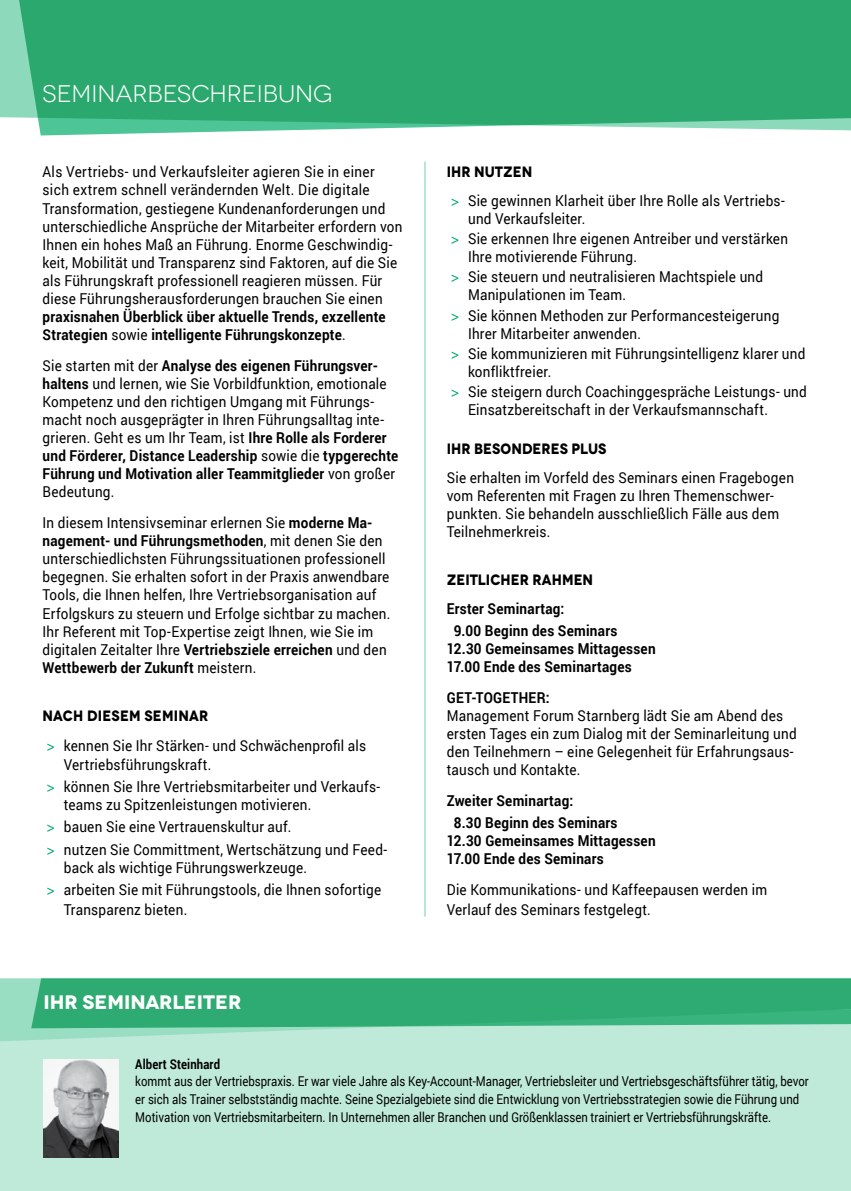
<style>
.page{position:relative;width:851px;height:1191px;background:#fff}
.page>*{position:absolute;margin:0;border:0;box-sizing:border-box;transform-origin:0 0}
.t1{font:24px "Novecentowide";color:#fff}
.t2{font:700 19.5px "Novecentowide";color:#fff}
.Innen_Fließ____LZ{font:15px/18px "Roboto";letter-spacing:.02em;color:#000;scale:.9 1}
.Innen_Fließ____LZ-2{font:700 15px "Roboto";letter-spacing:.015em;color:#000;scale:.9 1}
.Innen_Fließ____LZ-3{font:700 15px "Novecentowide";letter-spacing:.005em;color:#000;scale:.9 1}
.INNEN_Seminar_Flies{font:13.5px/17.7px "Roboto";color:#000;scale:.84 1}
.INNEN_Seminar_Flies-2{font:700 13.5px "Roboto";letter-spacing:.01em;color:#000;scale:.84 1}
.s1{font-weight:700}
.s2{font-family:"Helvetica";color:#00ac69}
.s3{color:#00ac69}
</style>
<div class="page">
<div style="left:0;top:0;width:17px;height:118px;background:#8cdabb"></div>
<svg style="left:17px;top:0;width:833px;height:135px;background:#38ae78"></svg>
<hr style="left:424px;top:162px;width:1px;height:754px;background:#80d5b4">
<div style="left:0;top:1010px;width:850px;height:181px;background:#bfead9"></div>
<svg style="left:0;top:978px;width:347px;height:63px;fill:#99dec3"></svg>
<svg style="left:31px;top:978px;width:819px;height:50px;background:#35ae77"></svg>
<img style="left:43px;top:1059px;width:75px;height:98px">
<p class="t1" style="left:43px;top:80px;width:291px">SEMINARBESCHREIBUNG</p>
<p class="Innen_Fließ____LZ" style="left:43px;top:162px;width:401px">Als Vertriebs- und Verkaufsleiter agieren Sie in einer sich extrem schnell verändernden Welt. Die digitale Transformation, gestiegene Kundenanforderungen und unterschiedliche Ansprüche der Mitarbeiter erfordern von Ihnen ein hohes Maß an Führung. Enorme Geschwindig&shy;keit, Mobilität und Transparenz sind Faktoren, auf die Sie als Führungskraft professionell reagieren müssen. Für diese Führungsherausforderungen brauchen Sie einen <span class="s1">praxisnahen Überblick über aktuelle Trends, exzellente Strategien</span> sowie <span class="s1">intelligente Führungskonzepte</span>.</p>
<p class="Innen_Fließ____LZ" style="left:43px;top:356px;width:396px">Sie starten mit der <span class="s1">Analyse des eigenen Führungsver&shy;haltens</span> und lernen, wie Sie Vorbildfunktion, emotionale Kompetenz und den richtigen Umgang mit Führungs&shy;macht noch ausgeprägter in Ihren Führungsalltag inte&shy;grieren. Geht es um Ihr Team, ist <span class="s1">Ihre Rolle als Forderer und Förderer, Distance Leadership</span> sowie die <span class="s1">typgerechte Führung und Motivation aller Teammitglieder</span> von großer Bedeutung.</p>
<p class="Innen_Fließ____LZ" style="left:43px;top:513px;width:388px">In diesem Intensivseminar erlernen Sie <span class="s1">moderne Ma&shy;nagement- und Führungsmethoden</span>, mit denen Sie den unterschiedlichsten Führungssituationen professionell begegnen. Sie erhalten sofort in der Praxis anwendbare Tools, die Ihnen helfen, Ihre Vertriebsorganisation auf Erfolgskurs zu steuern und Erfolge sichtbar zu machen.<br>Ihr Referent mit Top-Expertise zeigt Ihnen, wie Sie im digitalen Zeitalter Ihre <span class="s1">Vertriebsziele erreichen</span> und den <span class="s1">Wettbewerb der Zukunft</span> meistern.</p>
<p class="Innen_Fließ____LZ-3" style="left:43px;top:706px;width:185px">NACH DIESEM SEMINAR</p>
<p class="Innen_Fließ____LZ" style="left:64px;top:736px;width:337px;text-indent:-17px"><span class="s2">&gt;</span><span class="s3">&gt;</span> kennen Sie Ihr Stärken- und Schwächenprofil als<br>Vertriebsführungskraft.</p>
<p class="Innen_Fließ____LZ" style="left:64px;top:777px;width:352px;text-indent:-17px"><span class="s2">&gt;</span><span class="s3">&gt;</span> können Sie Ihre Vertriebsmitarbeiter und Verkaufs&shy;teams zu Spitzenleistungen motivieren.</p>
<p class="Innen_Fließ____LZ" style="left:47px;top:817px;width:273px"><span class="s2">&gt;</span><span class="s3">&gt;</span> bauen Sie eine Vertrauenskultur auf.</p>
<p class="Innen_Fließ____LZ" style="left:64px;top:839px;width:361px;text-indent:-17px"><span class="s2">&gt;</span><span class="s3">&gt;</span> nutzen Sie Committment, Wertschätzung und Feed&shy;back als wichtige Führungswerkzeuge.</p>
<p class="Innen_Fließ____LZ" style="left:64px;top:879px;width:354px;line-height:19.5px;text-indent:-17px"><span class="s2">&gt;</span><span class="s3">&gt;</span> arbeiten Sie mit Führungstools, die Ihnen sofortige<br>Transparenz bieten.</p>
<p class="t2" style="left:43px;top:990px;width:199px">IHR SEMINARLEITER</p>
<p class="Innen_Fließ____LZ-3" style="left:446px;top:163px;width:97px">IHR NUTZEN</p>
<p class="Innen_Fließ____LZ" style="left:468px;top:191px;width:353px;text-indent:-17px"><span class="s2">&gt;</span><span class="s3">&gt;</span> Sie gewinnen Klarheit über Ihre Rolle als Vertriebs&shy;und Verkaufsleiter.</p>
<p class="Innen_Fließ____LZ" style="left:468px;top:229px;width:357px;text-indent:-17px"><span class="s2">&gt;</span><span class="s3">&gt;</span> Sie erkennen Ihre eigenen Antreiber und verstärken<br>Ihre motivierende Führung.</p>
<p class="Innen_Fließ____LZ" style="left:468px;top:267px;width:329px;text-indent:-17px"><span class="s2">&gt;</span><span class="s3">&gt;</span> Sie steuern und neutralisieren Machtspiele und<br>Manipulationen im Team.</p>
<p class="Innen_Fließ____LZ" style="left:468px;top:306px;width:347px;text-indent:-17px"><span class="s2">&gt;</span><span class="s3">&gt;</span> Sie können Methoden zur Performancesteigerung<br>Ihrer Mitarbeiter anwenden.</p>
<p class="Innen_Fließ____LZ" style="left:468px;top:344px;width:376px;text-indent:-17px"><span class="s2">&gt;</span><span class="s3">&gt;</span> Sie kommunizieren mit Führungsintelligenz klarer und konfliktfreier.</p>
<p class="Innen_Fließ____LZ" style="left:468px;top:382px;width:378px;text-indent:-17px"><span class="s2">&gt;</span><span class="s3">&gt;</span> Sie steigern durch Coachinggespräche Leistungs- und<br>Einsatzbereitschaft in der Verkaufsmannschaft.</p>
<p class="Innen_Fließ____LZ-3" style="left:446px;top:440px;width:179px">IHR BESONDERES PLUS</p>
<p class="Innen_Fließ____LZ" style="left:446px;top:468px;width:387px">Sie erhalten im Vorfeld des Seminars einen Fragebogen vom Referenten mit Fragen zu Ihren Themenschwer&shy;punkten. Sie behandeln ausschließlich Fälle aus dem Teilnehmerkreis.</p>
<p class="Innen_Fließ____LZ-3" style="left:446px;top:570px;width:164px">ZEITLICHER RAHMEN</p>
<p class="Innen_Fließ____LZ-2" style="left:446px;top:598px;width:132px">Erster Seminartag:</p>
<p class="Innen_Fließ____LZ-2" style="left:453px;top:620px;width:183px">9.00 Beginn des Seminars</p>
<p class="Innen_Fließ____LZ-2" style="left:446px;top:638px;width:234px">12.30 Gemeinsames Mittagessen</p>
<p class="Innen_Fließ____LZ-2" style="left:446px;top:656px;width:207px">17.00 Ende des Seminartages</p>
<p class="Innen_Fließ____LZ" style="left:446px;top:688px;width:390px"><span class="s1">GET-TOGETHER:<br></span>Management Forum Starnberg lädt Sie am Abend des ersten Tages ein zum Dialog mit der Seminarleitung und den Teilnehmern – eine Gelegenheit für Erfahrungsaus&shy;tausch und Kontakte.</p>
<p class="Innen_Fließ____LZ-2" style="left:446px;top:790px;width:142px">Zweiter Seminartag:</p>
<p class="Innen_Fließ____LZ-2" style="left:453px;top:812px;width:183px">8.30 Beginn des Seminars</p>
<p class="Innen_Fließ____LZ-2" style="left:446px;top:830px;width:234px">12.30 Gemeinsames Mittagessen</p>
<p class="Innen_Fließ____LZ-2" style="left:446px;top:848px;width:176px">17.00 Ende des Seminars</p>
<p class="Innen_Fließ____LZ" style="left:446px;top:879px;width:357px;line-height:19.5px">Die Kommunikations- und Kaffeepausen werden im<br>Verlauf des Seminars festgelegt.</p>
<p class="INNEN_Seminar_Flies-2" style="left:135px;top:1054px;width:102px">Albert Steinhard</p>
<p class="INNEN_Seminar_Flies" style="left:135px;top:1072px;width:803px">kommt aus der Vertriebspraxis. Er war viele Jahre als Key-Account-Manager, Vertriebsleiter und Vertriebsgeschäftsführer tätig, bevor er sich als Trainer selbstständig machte. Seine Spezialgebiete sind die Entwicklung von Vertriebsstrategien sowie die Führung und<br>Motivation von Vertriebsmitarbeitern. In Unternehmen aller Branchen und Größenklassen trainiert er Vertriebsführungskräfte.</p>
</div>
